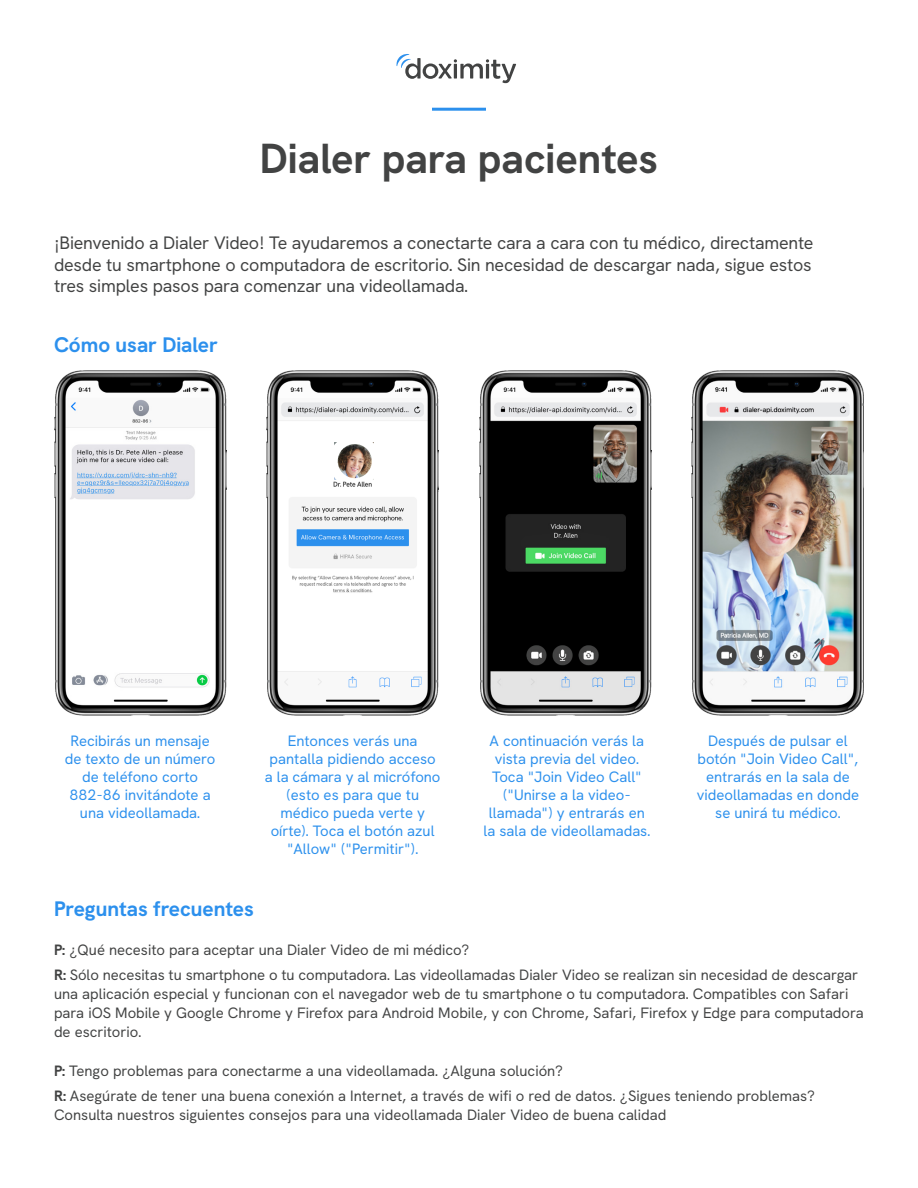
<style>
.page{position:relative;width:918px;height:1188px;background:#fff}
.page>*{position:absolute;margin:0;border:0;box-sizing:border-box;transform-origin:0 0}
.t1{font:700 42px "HK Grotesk 2";color:#424343}
.t2{font:700 21px "HK Grotesk 2";color:#2c90ed}
.t3{font:18px/21.6px "HK Grotesk 2";letter-spacing:-.01em;color:#424343;text-align:justify}
.t4{font:15px/18.8px "HK Grotesk 2";color:#424343}
.t5{font:15px/18px "HK Grotesk 2";color:#2c90ed;text-align:center}
.s1{font-weight:700}
</style>
<div class="page">
<svg style="left:396px;top:54px;width:120px;height:29px"></svg>
<hr style="left:432px;top:108px;width:54px;height:3px;background:#2c90ed">
<img style="left:54px;top:370px;width:172px;height:346px">
<img style="left:267px;top:370px;width:172px;height:346px">
<img style="left:479px;top:370px;width:172px;height:346px">
<img style="left:692px;top:370px;width:172px;height:346px">
<img style="left:335px;top:443px;width:39px;height:37px">
<div style="left:329px;top:435px;width:52px;height:52px;border:9px solid #fff;border-radius:50%"></div>
<img style="left:267px;top:480px;width:172px;height:11px">
<p class="t1" style="left:260px;top:125px;width:400px">Dialer para pacientes</p>
<p class="t3" style="left:54px;top:230px;width:761px">¡Bienvenido a Dialer Video! Te ayudaremos a conectarte cara a cara con tu médico, directamente desde tu smartphone o computadora de escritorio. Sin necesidad de descargar nada, sigue estos tres simples pasos para comenzar una videollamada.</p>
<p class="t2" style="left:54px;top:328px;width:165px">Cómo usar Dialer</p>
<p class="t5" style="left:65px;top:730px;width:152px">Recibirás un mensaje de texto de un número de teléfono corto<br>882-86 invitándote a una videollamada.</p>
<p class="t5" style="left:265px;top:730px;width:177px">Entonces verás una pantalla pidiendo acceso a la cámara y al micrófono (esto es para que tu médico pueda verte y oírte). Toca el botón azul "Allow" ("Permitir").</p>
<p class="t5" style="left:483px;top:730px;width:168px">A continuación verás la vista previa del video.<br>Toca "Join Video Call" ("Unirse a la video&shy;llamada") y entrarás en la sala de videollamadas.</p>
<p class="t5" style="left:697px;top:730px;width:164px">Después de pulsar el botón "Join Video Call", entrarás en la sala de videollamadas en donde se unirá tu médico.</p>
<p class="t2" style="left:54px;top:892px;width:201px">Preguntas frecuentes</p>
<p class="t4" style="left:54px;top:939px;width:417px"><span class="s1">P:</span> ¿Qué necesito para aceptar una Dialer Video de mi médico?</p>
<p class="t4" style="left:54px;top:964px;width:811px"><span class="s1">R:</span> Sólo necesitas tu smartphone o tu computadora. Las videollamadas Dialer Video se realizan sin necesidad de descargar una aplicación especial y funcionan con el navegador web de tu smartphone o tu computadora. Compatibles con Safari para iOS Mobile y Google Chrome y Firefox para Android Mobile, y con Chrome, Safari, Firefox y Edge para computadora de escritorio.</p>
<p class="t4" style="left:54px;top:1060px;width:511px"><span class="s1">P:</span> Tengo problemas para conectarme a una videollamada. ¿Alguna solución?</p>
<p class="t4" style="left:54px;top:1085px;width:763px"><span class="s1">R:</span> Asegúrate de tener una buena conexión a Internet, a través de wifi o red de datos. ¿Sigues teniendo problemas?<br>Consulta nuestros siguientes consejos para una videollamada Dialer Video de buena calidad</p>
</div>
